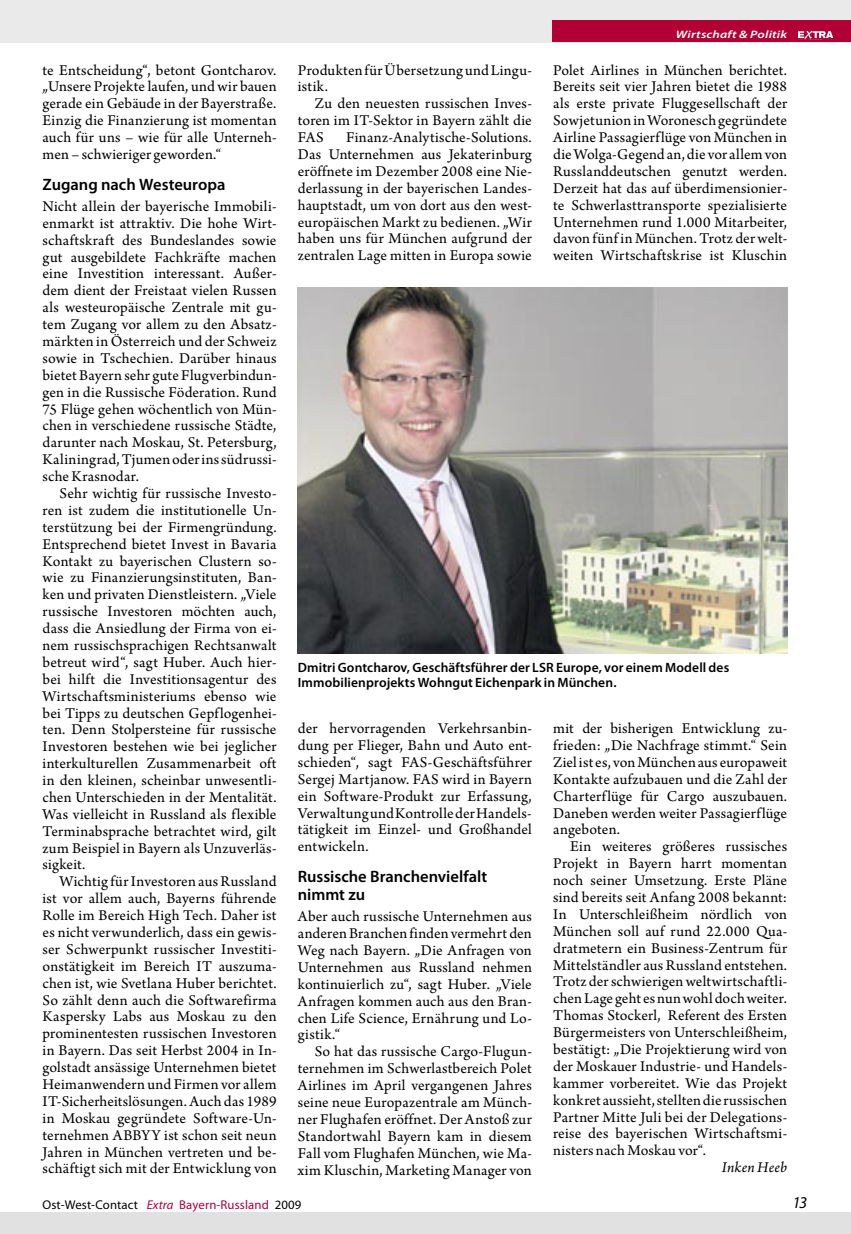
<style>
.page{position:relative;width:851px;height:1234px;background:#fff}
.page>*{position:absolute;margin:0;border:0;box-sizing:border-box;transform-origin:0 0}
.Basis_Zwischenhead{font:600 16.5px/18px "Myriad Pro";color:#000}
.t1{font:italic 16.5px "Myriad Pro";color:#000}
.Basistext_mit_Einzug{font:15.75px/16.8px "Arno Pro";letter-spacing:.01em;color:#000;text-align:justify}
.Basistext_ohne_Einzug{font:15.75px/17px "Arno Pro";letter-spacing:.015em;color:#000;text-align:justify}
.Basistext_ohne_Einzug-2{font:italic 15.75px "Arno Pro";letter-spacing:.015em;color:#000}
.Bildunterschrift{font:600 13.5px/15px "Myriad Pro";letter-spacing:.01em;color:#000}
.t2{font:12.75px "Myriad Pro";letter-spacing:.01em;color:#000}
.t3{font:italic 600 10.8px "Myriad Pro";letter-spacing:.015em;color:#fff;scale:1.25 1}
.s1{font-style:italic;color:#b10036}
.s2{color:#b10036}
</style>
<div class="page">
<div style="left:0;top:1211px;width:850px;height:22px;background:#e1e1e1"></div>
<div style="left:0;top:0;width:850px;height:43px;background:#eaeaea"></div>
<div style="left:552px;top:20px;width:298px;height:21px;background:#b10036"></div>
<svg style="left:798px;top:31px;width:35px;height:9px"></svg>
<img style="left:298px;top:287px;width:489px;height:366px">
<p class="Basistext_mit_Einzug" style="left:43px;top:62px;width:235px">te Entscheidung“, betont Gontcharov. „Unsere Projekte laufen, und wir bauen gerade ein Gebäude in der Bayerstraße.<br>Einzig die Finanzierung ist momentan auch für uns – wie für alle Unterneh&shy;men – schwieriger geworden.“</p>
<p class="Basis_Zwischenhead" style="left:43px;top:175px;width:184px">Zugang nach Westeuropa</p>
<p class="Basistext_ohne_Einzug" style="left:43px;top:198px;width:235px">Nicht allein der bayerische Immobili&shy;enmarkt ist attraktiv. Die hohe Wirt&shy;schaftskraft des Bundeslandes sowie gut ausgebildete Fachkräfte machen eine Investition interessant. Außer&shy;dem dient der Freistaat vielen Russen als westeuropäische Zentrale mit gu&shy;tem Zugang vor allem zu den Absatz&shy;märkten in Österreich und der Schweiz sowie in Tschechien. Darüber hinaus bietet Bayern sehr gute Flugverbindun&shy;gen in die Russische Föderation. Rund 75 Flüge gehen wöchentlich von Mün&shy;chen in verschiedene russische Städte, darunter nach Moskau, St. Petersburg, Kaliningrad, Tjumen oder ins südrussi&shy;sche Krasnodar.</p>
<p class="Basistext_mit_Einzug" style="left:43px;top:485px;width:235px;text-indent:17px">Sehr wichtig für russische Investo&shy;ren ist zudem die institutionelle Un&shy;terstützung bei der Firmengründung.<br>Entsprechend bietet Invest in Bavaria Kontakt zu bayerischen Clustern so&shy;wie zu Finanzierungsinstituten, Ban&shy;ken und privaten Dienstleistern. „Viele russische Investoren möchten auch, dass die Ansiedlung der Firma von ei&shy;nem russischsprachigen Rechtsanwalt betreut wird“, sagt Huber. Auch hier&shy;bei hilft die Investitionsagentur des Wirtschaftsministeriums ebenso wie bei Tipps zu deutschen Gepflogenhei&shy;ten. Denn Stolpersteine für russische Investoren bestehen wie bei jeglicher interkulturellen Zusammenarbeit oft in den kleinen, scheinbar unwesentli&shy;chen Unterschieden in der Mentalität.<br>Was vielleicht in Russland als flexible Terminabsprache betrachtet wird, gilt zum Beispiel in Bayern als Unzuverläs&shy;sigkeit.</p>
<p class="Basistext_mit_Einzug" style="left:43px;top:873px;width:235px;text-indent:17px">Wichtig für Investoren aus Russland ist vor allem auch, Bayerns führende Rolle im Bereich High Tech. Daher ist es nicht verwunderlich, dass ein gewis&shy;ser Schwerpunkt russischer Investiti&shy;onstätigkeit im Bereich IT auszuma&shy;chen ist, wie Svetlana Huber berichtet.<br>So zählt denn auch die Softwarefirma Kaspersky Labs aus Moskau zu den prominentesten russischen Investoren in Bayern. Das seit Herbst 2004 in In&shy;golstadt ansässige Unternehmen bietet Heimanwendern und Firmen vor allem IT-Sicherheitslösungen. Auch das 1989 in Moskau gegründete Software-Un&shy;ternehmen ABBYY ist schon seit neun Jahren in München vertreten und be&shy;schäftigt sich mit der Entwicklung von</p>
<p class="Basistext_mit_Einzug" style="left:298px;top:62px;width:235px">Produkten für Übersetzung und Lingu&shy;istik.</p>
<p class="Basistext_mit_Einzug" style="left:298px;top:96px;width:235px;text-indent:17px">Zu den neuesten russischen Inves&shy;toren im IT-Sektor in Bayern zählt die FAS</p>
<p class="Basistext_mit_Einzug" style="left:298px;top:130px;width:235px;text-indent:48px">Finanz-Analytische-Solutions.<br>Das Unternehmen aus Jekaterinburg eröffnete im Dezember 2008 eine Nie&shy;derlassung in der bayerischen Landes&shy;hauptstadt, um von dort aus den west&shy;europäischen Markt zu bedienen. „Wir haben uns für München aufgrund der zentralen Lage mitten in Europa sowie</p>
<p class="t3" style="left:675px;top:27px;width:90px">Wirtschaft &amp; Politik</p>
<p class="Basistext_mit_Einzug" style="left:553px;top:62px;width:235px">Polet Airlines in München berichtet.<br>Bereits seit vier Jahren bietet die 1988 als erste private Fluggesellschaft der Sowjetunion in Woronesch gegründete Airline Passagierflüge von München in die Wolga-Gegend an, die vor allem von Russlanddeutschen genutzt werden.<br>Derzeit hat das auf überdimensionier&shy;te Schwerlasttransporte spezialisierte Unternehmen rund 1.000 Mitarbeiter, davon fünf in München. Trotz der welt&shy;weiten Wirtschaftskrise ist Kluschin</p>
<p class="Bildunterschrift" style="left:298px;top:659px;width:433px">Dmitri Gontcharov, Geschäftsführer der LSR Europe, vor einem Modell des<br>Immobilienprojekts Wohngut Eichenpark in München.</p>
<p class="Basistext_mit_Einzug" style="left:298px;top:720px;width:235px">der hervorragenden Verkehrsanbin&shy;dung per Flieger, Bahn und Auto ent&shy;schieden“, sagt FAS-Geschäftsführer Sergej Martjanow. FAS wird in Bayern ein Software-Produkt zur Erfassung, Verwaltung und Kontrolle der Handels&shy;tätigkeit im Einzel- und Großhandel entwickeln.</p>
<p class="Basis_Zwischenhead" style="left:298px;top:867px;width:191px">Russische Branchenvielfalt nimmt zu</p>
<p class="Basistext_ohne_Einzug" style="left:298px;top:908px;width:235px">Aber auch russische Unternehmen aus anderen Branchen finden vermehrt den Weg nach Bayern. „Die Anfragen von Unternehmen aus Russland nehmen kontinuierlich zu“, sagt Huber. „Viele Anfragen kommen auch aus den Bran&shy;chen Life Science, Ernährung und Lo&shy;gistik.“</p>
<p class="Basistext_mit_Einzug" style="left:298px;top:1043px;width:235px;text-indent:17px">So hat das russische Cargo-Flugun&shy;ternehmen im Schwerlastbereich Polet Airlines im April vergangenen Jahres seine neue Europazentrale am Münch&shy;ner Flughafen eröffnet. Der Anstoß zur Standortwahl Bayern kam in diesem Fall vom Flughafen München, wie Ma&shy;xim Kluschin, Marketing Manager von</p>
<p class="Basistext_mit_Einzug" style="left:553px;top:720px;width:235px">mit der bisherigen Entwicklung zu&shy;frieden: „Die Nachfrage stimmt.“ Sein Ziel ist es, von München aus europaweit Kontakte aufzubauen und die Zahl der Charterflüge für Cargo auszubauen.<br>Daneben werden weiter Passagierflüge angeboten.</p>
<p class="Basistext_mit_Einzug" style="left:553px;top:838px;width:235px;text-indent:17px">Ein weiteres größeres russisches Projekt in Bayern harrt momentan noch seiner Umsetzung. Erste Pläne sind bereits seit Anfang 2008 bekannt:<br>In Unterschleißheim nördlich von München soll auf rund 22.000 Qua&shy;dratmetern ein Business-Zentrum für Mittelständler aus Russland entstehen.<br>Trotz der schwierigen weltwirtschaftli&shy;chen Lage geht es nun wohl doch weiter.<br>Thomas Stockerl, Referent des Ersten Bürgermeisters von Unterschleißheim, bestätigt: „Die Projektierung wird von der Moskauer Industrie- und Handels&shy;kammer vorbereitet. Wie das Projekt konkret aussieht, stellten die russischen Partner Mitte Juli bei der Delegations&shy;reise des bayerischen Wirtschaftsmi&shy;nisters nach Moskau vor“.</p>
<p class="Basistext_ohne_Einzug-2" style="left:721px;top:1158px;width:67px">Inken Heeb</p>
<p class="t2" style="left:43px;top:1196px;width:260px">Ost-West-Contact <span class="s1">Extra</span> <span class="s2">Bayern-Russland</span> 2009</p>
<p class="t1" style="left:792px;top:1191px;width:16px">13</p>
</div>
